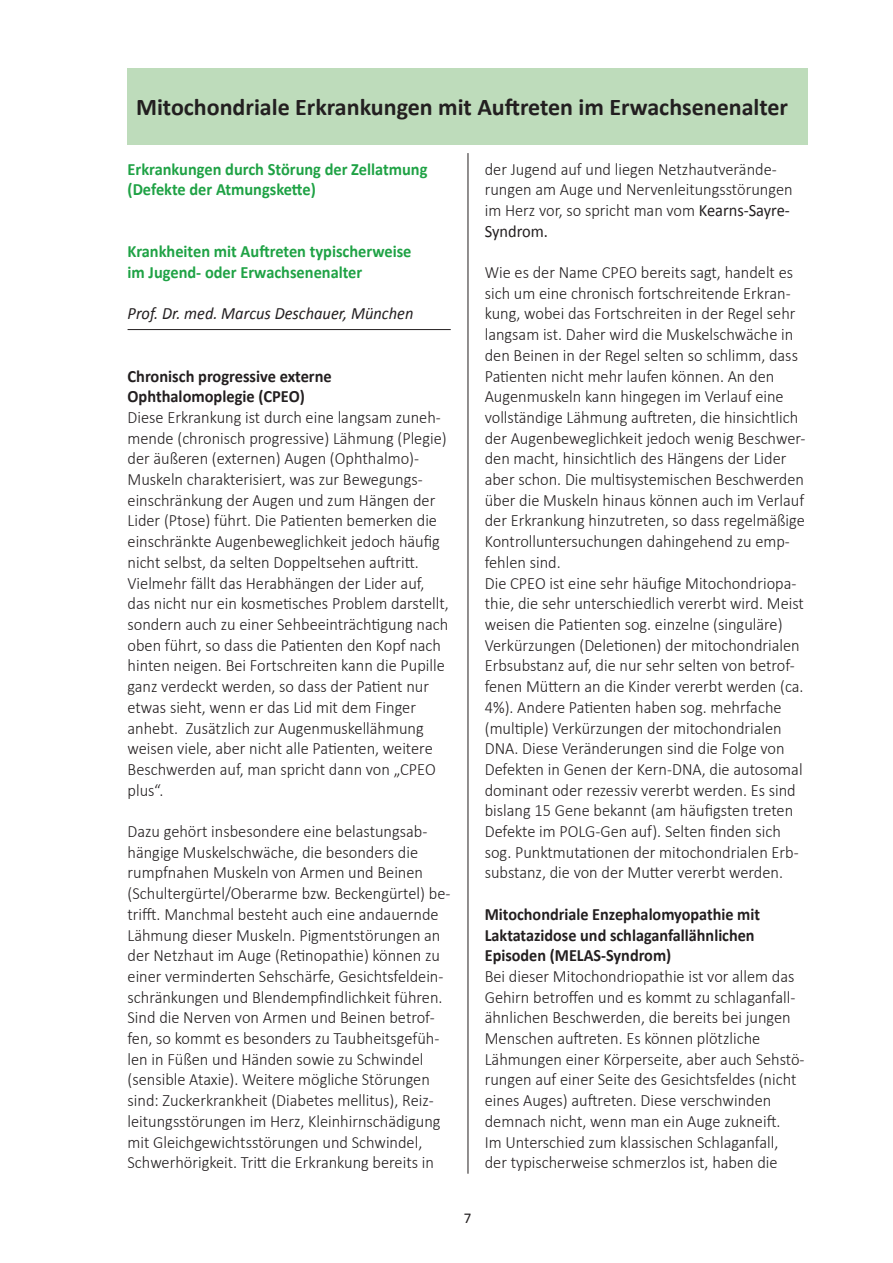
<style>
.page{position:relative;width:893px;height:1263px;background:#fff}
.page>*{position:absolute;margin:0;border:0;box-sizing:border-box;transform-origin:0 0}
.t1{font:700 24px "Calibri";color:#231f20}
.t2{font:300 17.25px/20.7px "Calibri";color:#231f20;scale:.95 1}
.t3{font:700 17.25px/20.7px "Calibri";color:#1fa245;scale:.95 1}
.t4{font:700 17.25px/20.7px "Calibri";color:#231f20;scale:.94 1}
.t5{font:700 17.25px/20.7px "Calibri";color:#231f20;scale:.95 1}
.t6{font:italic 17.25px "Calibri";color:#231f20;scale:.95 1}
.t7{font:15px "Calibri";color:#231f20}
.s1{font-weight:400}
</style>
<div class="page">
<div style="left:128px;top:68px;width:680px;height:77px;background:#bedcbb"></div>
<hr style="left:468px;top:153px;width:1px;height:1021px;background:#231f20">
<hr style="left:128px;top:329px;width:323px;height:1px;background:#231f20">
<h1 class="t1" style="left:136px;top:92px;width:653px">Mitochondriale Erkrankungen mit Auftreten im Erwachsenenalter</h1>
<p class="t3" style="left:128px;top:158px;width:317px">Erkrankungen durch Störung der Zellatmung (Defekte der Atmungskette)</p>
<p class="t3" style="left:128px;top:241px;width:300px">Krankheiten mit Auftreten typischerweise im Jugend- oder Erwachsenenalter</p>
<p class="t6" style="left:128px;top:302px;width:302px">Prof. Dr. med. Marcus Deschauer, München</p>
<p class="t5" style="left:128px;top:365px;width:217px">Chronisch progressive externe<br>Ophthalomoplegie (CPEO)</p>
<p class="t2" style="left:128px;top:406px;width:340px">Diese Erkrankung ist durch eine langsam zuneh&shy;mende (chronisch progressive) Lähmung (Plegie) der äußeren (externen) Augen (Ophthalmo)- Muskeln charakterisiert, was zur Bewegungs&shy;einschränkung der Augen und zum Hängen der Lider (Ptose) führt. Die Patienten bemerken die einschränkte Augenbeweglichkeit jedoch häufig nicht selbst, da selten Doppeltsehen auftritt.<br>Vielmehr fällt das Herabhängen der Lider auf, das nicht nur ein kosmetisches Problem darstellt, sondern auch zu einer Sehbeeinträchtigung nach oben führt, so dass die Patienten den Kopf nach hinten neigen. Bei Fortschreiten kann die Pupille ganz verdeckt werden, so dass der Patient nur etwas sieht, wenn er das Lid mit dem Finger anhebt. Zusätzlich zur Augenmuskellähmung weisen viele, aber nicht alle Patienten, weitere Beschwerden auf, man spricht dann von „CPEO plus“.</p>
<p class="t2" style="left:128px;top:820px;width:341px">Dazu gehört insbesondere eine belastungsab&shy;hängige Muskelschwäche, die besonders die rumpfnahen Muskeln von Armen und Beinen (Schultergürtel/Oberarme bzw. Beckengürtel) be&shy;trifft. Manchmal besteht auch eine andauernde Lähmung dieser Muskeln. Pigmentstörungen an der Netzhaut im Auge (Retinopathie) können zu einer verminderten Sehschärfe, Gesichtsfeldein&shy;schränkungen und Blendempfindlichkeit führen.<br>Sind die Nerven von Armen und Beinen betrof&shy;fen, so kommt es besonders zu Taubheitsgefüh&shy;len in Füßen und Händen sowie zu Schwindel (sensible Ataxie). Weitere mögliche Störungen sind: Zuckerkrankheit (Diabetes mellitus), Reiz&shy;leitungsstörungen im Herz, Kleinhirnschädigung mit Gleichgewichtsstörungen und Schwindel, Schwerhörigkeit. Tritt die Erkrankung bereits in</p>
<p class="t2" style="left:485px;top:158px;width:326px">der Jugend auf und liegen Netzhautverände&shy;rungen am Auge und Nervenleitungsstörungen im Herz vor, so spricht man vom <span class="s1">Kearns-Sayre-Syndrom.</span></p>
<p class="t2" style="left:485px;top:261px;width:339px">Wie es der Name CPEO bereits sagt, handelt es sich um eine chronisch fortschreitende Erkran&shy;kung, wobei das Fortschreiten in der Regel sehr langsam ist. Daher wird die Muskelschwäche in den Beinen in der Regel selten so schlimm, dass Patienten nicht mehr laufen können. An den Augenmuskeln kann hingegen im Verlauf eine vollständige Lähmung auftreten, die hinsichtlich der Augenbeweglichkeit jedoch wenig Beschwer&shy;den macht, hinsichtlich des Hängens der Lider aber schon. Die multisystemischen Beschwerden über die Muskeln hinaus können auch im Verlauf der Erkrankung hinzutreten, so dass regelmäßige Kontrolluntersuchungen dahingehend zu emp&shy;fehlen sind.<br>Die CPEO ist eine sehr häufige Mitochondriopa&shy;thie, die sehr unterschiedlich vererbt wird. Meist weisen die Patienten sog. einzelne (singuläre)<br>Verkürzungen (Deletionen) der mitochondrialen Erbsubstanz auf, die nur sehr selten von betrof&shy;fenen Müttern an die Kinder vererbt werden (ca.<br>4%). Andere Patienten haben sog. mehrfache (multiple) Verkürzungen der mitochondrialen DNA. Diese Veränderungen sind die Folge von Defekten in Genen der Kern-DNA, die autosomal dominant oder rezessiv vererbt werden. Es sind bislang 15 Gene bekannt (am häufigsten treten Defekte im POLG-Gen auf). Selten finden sich sog. Punktmutationen der mitochondrialen Erb&shy;substanz, die von der Mutter vererbt werden.</p>
<p class="t4" style="left:485px;top:904px;width:294px">Mitochondriale Enzephalomyopathie mit<br>Laktatazidose und schlaganfallähnlichen<br>Episoden (MELAS-Syndrom)</p>
<p class="t2" style="left:485px;top:965px;width:338px">Bei dieser Mitochondriopathie ist vor allem das Gehirn betroffen und es kommt zu schlaganfall&shy;ähnlichen Beschwerden, die bereits bei jungen Menschen auftreten. Es können plötzliche Lähmungen einer Körperseite, aber auch Sehstö&shy;rungen auf einer Seite des Gesichtsfeldes (nicht eines Auges) auftreten. Diese verschwinden demnach nicht, wenn man ein Auge zukneift.<br>Im Unterschied zum klassischen Schlaganfall, der typischerweise schmerzlos ist, haben die</p>
<p class="t7" style="left:464px;top:1209px;width:9px">7</p>
</div>
